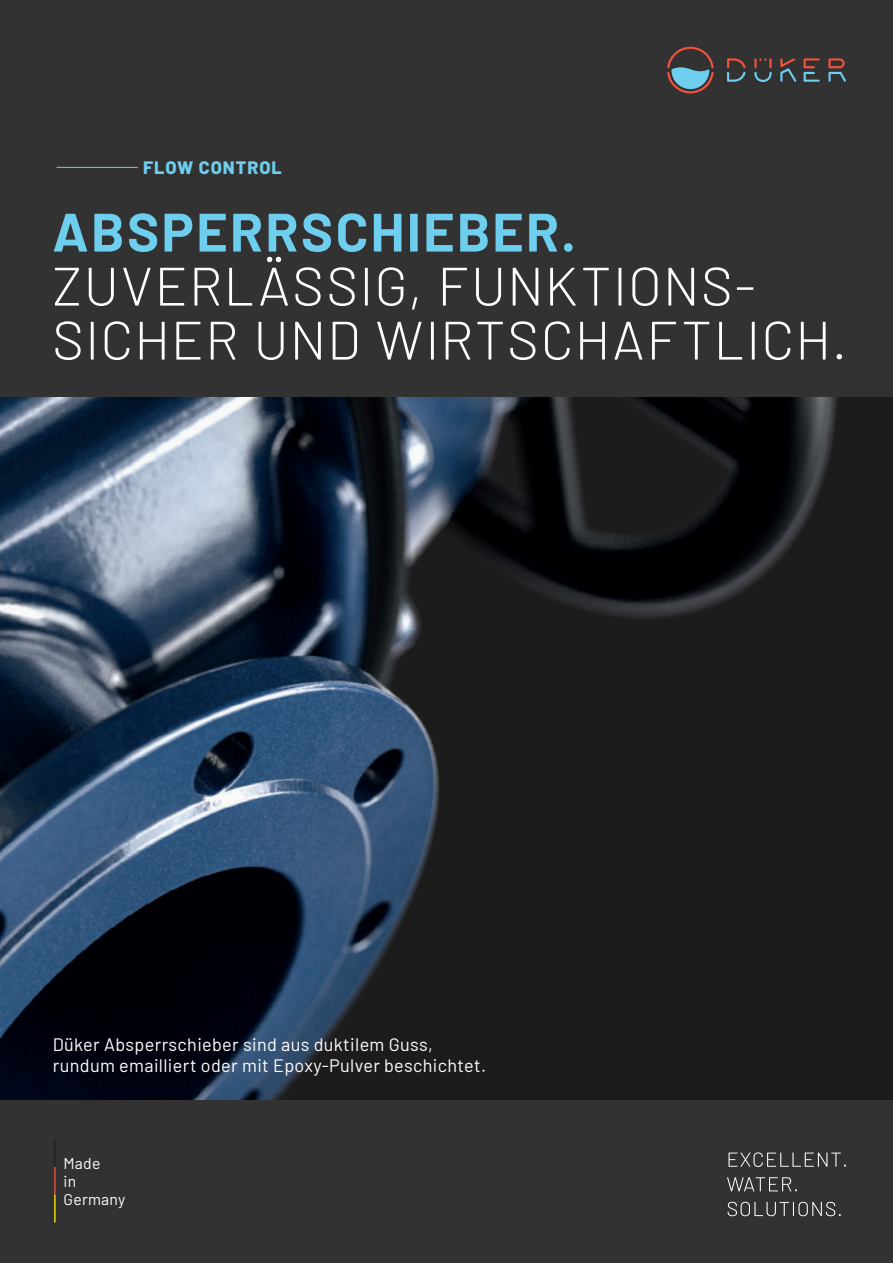
<style>
.page{position:relative;width:893px;height:1263px;background:#333233}
.page>*{position:absolute;margin:0;border:0;box-sizing:border-box;transform-origin:0 0}
.t1{font:300 54px/54px "Barlow";letter-spacing:.03em;color:#fff}
.t2{font:700 54px "Barlow";letter-spacing:.04em;color:#6dceee}
.t3{font:18px/21px "Barlow";letter-spacing:.02em;color:#fff}
.t4{font:800 18px "Barlow";letter-spacing:.05em;color:#6dceee}
.t5{font:15.75px/18.3px "Barlow";letter-spacing:.02em;color:#fff}
</style>
<div class="page">
<img style="left:0;top:398px;width:893px;height:702px">
<svg style="left:804px;top:58px;width:16px;height:24px"></svg>
<svg style="left:780px;top:58px;width:16px;height:24px"></svg>
<svg style="left:828px;top:58px;width:18px;height:24px"></svg>
<svg style="left:727px;top:58px;width:19px;height:24px"></svg>
<svg style="left:754px;top:58px;width:18px;height:24px"></svg>
<svg style="left:667px;top:47px;width:47px;height:46px"></svg>
<svg style="left:728px;top:1202px;width:113px;height:14px"></svg>
<svg style="left:727px;top:1177px;width:70px;height:14px"></svg>
<svg style="left:728px;top:1152px;width:118px;height:15px"></svg>
<hr style="left:54px;top:1139px;width:2px;height:28px;background:#231f20">
<hr style="left:54px;top:1167px;width:2px;height:28px;background:#f0523c">
<hr style="left:54px;top:1195px;width:2px;height:27px;background:#fff101">
<hr style="left:57px;top:167px;width:81px;height:1px;background:#6dceee">
<p class="t4" style="left:143px;top:154px;width:140px">FLOW CONTROL</p>
<h1 class="t2" style="left:52px;top:192px;width:525px">ABSPERRSCHIEBER.</h1>
<h1 class="t1" style="left:52px;top:255px;width:796px">ZUVERLÄSSIG, FUNKTIONS-<br>SICHER UND WIRTSCHAFTLICH.</h1>
<p class="t3" style="left:53px;top:1032px;width:435px">Düker Absperrschieber sind aus duktilem Guss, rundum emailliert oder mit Epoxy-Pulver beschichtet.</p>
<p class="t5" style="left:63px;top:1152px;width:64px">Made<br>in<br>Germany</p>
</div>
